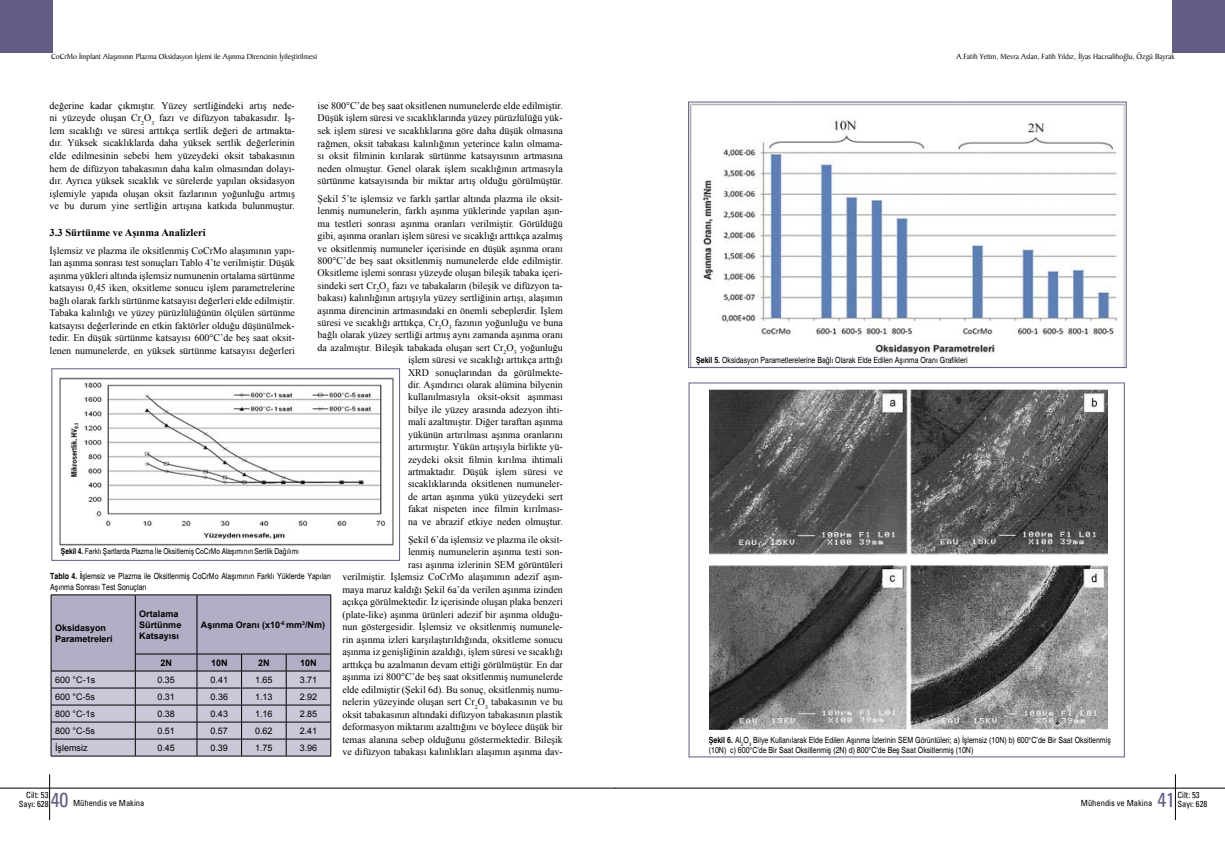
<style>
.page{position:relative;width:1225px;height:859px;background:#fff}
.page>*{position:absolute;margin:0;border:0;box-sizing:border-box;transform-origin:0 0}
.t1{font:condensed 20px "Univers";color:#645c83}
.t2{font:700 10.5px "Times New Roman";color:#000}
.t3{font:10px/12.5px "Times New Roman";color:#000;text-align:justify}
.t4{font:9px "Arial";color:#000}
.t5{font:700 9px/10.8px "Arial";color:#000}
.t6{font:condensed 8.5px/11px "Helvetica";color:#000}
.t7{font:condensed 8.5px/9px "Univers";color:#000;text-align:right}
.t8{font:condensed 8.1px "Helvetica";color:#000}
.t9{font:8px "Baker Signet BT";color:#000}
.s1{font-weight:700}
</style>
<div class="page">
<div style="left:1172px;top:0;width:53px;height:52px;background:#645c83"></div>
<div style="left:0;top:0;width:52px;height:52px;background:#645c83"></div>
<hr style="left:0;top:788px;width:615px;height:1px;background:#000">
<hr style="left:614px;top:788px;width:611px;height:1px;background:#000">
<hr style="left:49px;top:774px;width:1px;height:46px;background:#000">
<hr style="left:1175px;top:774px;width:1px;height:46px;background:#000">
<img style="left:58px;top:377px;width:336px;height:169px">
<div style="left:52px;top:369px;width:348px;height:192px;border:1px solid #645c83"></div>
<svg style="left:51px;top:595px;width:280px;height:161px"></svg>
<hr style="left:51px;top:756px;width:84px;height:1px;background:#000">
<hr style="left:135px;top:756px;width:62px;height:1px;background:#000">
<hr style="left:197px;top:756px;width:44px;height:1px;background:#000">
<hr style="left:241px;top:756px;width:45px;height:1px;background:#000">
<hr style="left:286px;top:756px;width:45px;height:1px;background:#000">
<img style="left:690px;top:104px;width:434px;height:262px">
<div style="left:688px;top:102px;width:438px;height:266px;border:1px solid #645c83"></div>
<img style="left:709px;top:388px;width:398px;height:342px">
<p class="t9" style="left:51px;top:52px;width:267px">CoCrMo İmplant Alaşımının Plazma Oksidasyon İşlemi ile Aşınma Direncinin İyileştirilmesi</p>
<p class="t9" style="left:956px;top:52px;width:220px">A.Fatih Yetim, Mevra Aslan, Fatih Yıldız, İlyas Hacısalihoğlu, Özgü Bayrak</p>
<p class="t3" style="left:50px;top:99px;width:247px">değerine kadar çıkmıştır. Yüzey sertliğindeki artış nede&shy;ni yüzeyde oluşan Cr<sub>2</sub>O<sub>3</sub> fazı ve difüzyon tabakasıdır. İş&shy;lem sıcaklığı ve süresi arttıkça sertlik değeri de artmakta&shy;dır. Yüksek sıcaklıklarda daha yüksek sertlik değerlerinin elde edilmesinin sebebi hem yüzeydeki oksit tabakasının hem de difüzyon tabakasının daha kalın olmasından dolayı&shy;dır. Ayrıca yüksek sıcaklık ve sürelerde yapılan oksidasyon işlemiyle yapıda oluşan oksit fazlarının yoğunluğu artmış ve bu durum yine sertliğin artışına katkıda bulunmuştur.</p>
<p class="t2" style="left:50px;top:225px;width:158px">3.3 Sürtünme ve Aşınma Analizleri</p>
<p class="t3" style="left:50px;top:244px;width:247px">İşlemsiz ve plazma ile oksitlenmiş CoCrMo alaşımının yapı&shy;lan aşınma sonrası test sonuçları Tablo 4’te verilmiştir. Düşük aşınma yükleri altında işlemsiz numunenin ortalama sürtünme katsayısı 0,45 iken, oksitleme sonucu işlem parametrelerine bağlı olarak farklı sürtünme katsayısı değerleri elde edilmiştir.<br>Tabaka kalınlığı ve yüzey pürüzlülüğünün ölçülen sürtünme katsayısı değerlerinde en etkin faktörler olduğu düşünülmek&shy;tedir. En düşük sürtünme katsayısı 600°C’de beş saat oksit&shy;lenen numunelerde, en yüksek sürtünme katsayısı değerleri</p>
<p class="t3" style="left:317px;top:99px;width:247px">ise 800°C’de beş saat oksitlenen numunelerde elde edilmiştir.<br>Düşük işlem süresi ve sıcaklıklarında yüzey pürüzlülüğü yük&shy;sek işlem süresi ve sıcaklıklarına göre daha düşük olmasına rağmen, oksit tabakası kalınlığının yeterince kalın olmama&shy;sı oksit filminin kırılarak sürtünme katsayısının artmasına neden olmuştur. Genel olarak işlem sıcaklığının artmasıyla sürtünme katsayısında bir miktar artış olduğu görülmüştür.</p>
<p class="t3" style="left:317px;top:192px;width:247px;text-align:right">Şekil 5’te işlemsiz ve farklı şartlar altında plazma ile oksit&shy;lenmiş numunelerin, farklı aşınma yüklerinde yapılan aşın&shy;ma testleri sonrası aşınma oranları verilmiştir. Görüldüğü gibi, aşınma oranları işlem süresi ve sıcaklığı arttıkça azalmış ve oksitlenmiş numuneler içerisinde en düşük aşınma oranı 800°C’de beş saat oksitlenmiş numunelerde elde edilmiştir.<br>Oksitleme işlemi sonrası yüzeyde oluşan bileşik tabaka içeri&shy;sindeki sert Cr<sub>2</sub>O<sub>3</sub> fazı ve tabakaların (bileşik ve difüzyon ta&shy;bakası) kalınlığının artışıyla yüzey sertliğinin artışı, alaşımın aşınma direncinin artmasındaki en önemli sebeplerdir. İşlem süresi ve sıcaklığı arttıkça, Cr<sub>2</sub>O<sub>3</sub> fazının yoğunluğu ve buna bağlı olarak yüzey sertliği artmış aynı zamanda aşınma oranı da azalmıştır. Bileşik tabakada oluşan sert Cr<sub>2</sub>O<sub>3</sub> yoğunluğu işlem süresi ve sıcaklığı arttıkça arttığı<br>XRD sonuçlarından da görülmekte-<br>dir. Aşındırıcı olarak alümina bilyenin<br>kullanılmasıyla oksit-oksit aşınması<br>bilye ile yüzey arasında adezyon ihti-<br>mali azaltmıştır. Diğer taraftan aşınma<br>yükünün artırılması aşınma oranlarını<br>artırmıştır. Yükün artışıyla birlikte yü-<br>zeydeki oksit filmin kırılma ihtimali<br>artmaktadır. Düşük işlem süresi ve<br>sıcaklıklarında oksitlenen numuneler-<br>de artan aşınma yükü yüzeydeki sert<br>fakat nispeten ince filmin kırılması-<br>na ve abrazif etkiye neden olmuştur.</p>
<p class="t3" style="left:342px;top:533px;width:222px;text-align:right">Şekil 6’da işlemsiz ve plazma ile oksit-<br>lenmiş numunelerin aşınma testi son-<br>rası aşınma izlerinin SEM görüntüleri<br>verilmiştir. İşlemsiz CoCrMo alaşımının adezif aşın&shy;maya maruz kaldığı Şekil 6a’da verilen aşınma izinden açıkça görülmektedir. İz içerisinde oluşan plaka benzeri (plate-like) aşınma ürünleri adezif bir aşınma olduğu&shy;nun göstergesidir. İşlemsiz ve oksitlenmiş numunele&shy;rin aşınma izleri karşılaştırıldığında, oksitleme sonucu aşınma iz genişliğinin azaldığı, işlem süresi ve sıcaklığı arttıkça bu azalmanın devam ettiği görülmüştür. En dar aşınma izi 800°C’de beş saat oksitlenmiş numunelerde elde edilmiştir (Şekil 6d). Bu sonuç, oksitlenmiş numu&shy;nelerin yüzeyinde oluşan sert Cr<sub>2</sub>O<sub>3</sub> tabakasının ve bu oksit tabakasının altındaki difüzyon tabakasının plastik deformasyon miktarını azalttığını ve böylece düşük bir temas alanına sebep olduğunu göstermektedir. Bileşik ve difüzyon tabakası kalınlıkları alaşımın aşınma dav-</p>
<p class="t8" style="left:61px;top:547px;width:240px"><span class="s1">Şekil 4.</span> Farklı Şartlarda Plazma İle Oksitlemiş CoCrMo Alaşımının Sertlik Dağılımı</p>
<p class="t6" style="left:50px;top:570px;width:282px"><span class="s1">Tablo 4. İ</span>şlemsiz ve Plazma ile Oksitlenmiş CoCrMo Alaşımının Farklı Yüklerde Yapılan<br>Aşınma Sonrası Test Sonuçları</p>
<p class="t5" style="left:139px;top:609px;width:44px">Ortalama<br>Sürtünme<br>Katsayısı</p>
<p class="t5" style="left:201px;top:619px;width:126px">Aşınma Oranı (x10<sup>-6</sup> mm<sup>3</sup>/Nm)</p>
<p class="t5" style="left:160px;top:657px;width:13px">2N</p>
<p class="t5" style="left:211px;top:657px;width:18px">10N</p>
<p class="t5" style="left:258px;top:657px;width:13px">2N</p>
<p class="t5" style="left:300px;top:657px;width:18px">10N</p>
<p class="t5" style="left:55px;top:622px;width:59px">Oksidasyon<br>Parametreleri</p>
<p class="t4" style="left:55px;top:674px;width:42px">600 °C-1s</p>
<p class="t4" style="left:157px;top:674px;width:19px">0.35</p>
<p class="t4" style="left:210px;top:674px;width:19px">0.41</p>
<p class="t4" style="left:255px;top:674px;width:19px">1.65</p>
<p class="t4" style="left:300px;top:674px;width:19px">3.71</p>
<p class="t4" style="left:55px;top:691px;width:42px">600 °C-5s</p>
<p class="t4" style="left:157px;top:691px;width:19px">0.31</p>
<p class="t4" style="left:210px;top:691px;width:19px">0.36</p>
<p class="t4" style="left:255px;top:691px;width:19px">1.13</p>
<p class="t4" style="left:300px;top:691px;width:19px">2.92</p>
<p class="t4" style="left:55px;top:708px;width:42px">800 °C-1s</p>
<p class="t4" style="left:157px;top:708px;width:19px">0.38</p>
<p class="t4" style="left:210px;top:708px;width:19px">0.43</p>
<p class="t4" style="left:255px;top:708px;width:19px">1.16</p>
<p class="t4" style="left:300px;top:708px;width:19px">2.85</p>
<p class="t4" style="left:55px;top:725px;width:42px">800 °C-5s</p>
<p class="t4" style="left:157px;top:725px;width:19px">0.51</p>
<p class="t4" style="left:210px;top:725px;width:19px">0.57</p>
<p class="t4" style="left:255px;top:725px;width:19px">0.62</p>
<p class="t4" style="left:300px;top:725px;width:19px">2.41</p>
<p class="t4" style="left:55px;top:742px;width:34px">İşlemsiz</p>
<p class="t4" style="left:157px;top:742px;width:19px">0.45</p>
<p class="t4" style="left:210px;top:742px;width:19px">0.39</p>
<p class="t4" style="left:255px;top:742px;width:19px">1.75</p>
<p class="t4" style="left:300px;top:742px;width:19px">3.96</p>
<p class="t6" style="left:696px;top:355px;width:273px"><span class="s1">Şekil 5.</span> Oksidasyon Parametlerelerine Bağlı Olarak Elde Edilen Aşınma Oranı Grafikleri</p>
<p class="t6" style="left:709px;top:735px;width:403px;line-height:10px"><span class="s1">Şekil 6.</span> Al<sub>2</sub>O<sub>3</sub> Bilye Kullanılarak Elde Edilen Aşınma İzlerinin SEM Görüntüleri; a) İşlemsiz (10N) b) 600°C’de Bir Saat Oksitlenmiş (10N) c) 600°C’de Bir Saat Oksitlenmiş (2N) d) 800°C’de Beş Saat Oksitlenmiş (10N)</p>
<p class="t7" style="left:19px;top:790px;width:31px">Cilt: 53<br>Sayı: 628</p>
<p class="t7" style="left:1177px;top:790px;width:24px">Cilt: 53</p>
<h1 class="t1" style="left:51px;top:786px;width:19px">40</h1>
<p class="t7" style="left:73px;top:799px;width:73px">Mühendis ve Makina</p>
<p class="t7" style="left:1081px;top:799px;width:73px">Mühendis ve Makina</p>
<h1 class="t1" style="left:1157px;top:786px;width:19px">41</h1>
<p class="t7" style="left:1177px;top:799px;width:31px">Sayı: 628</p>
</div>
